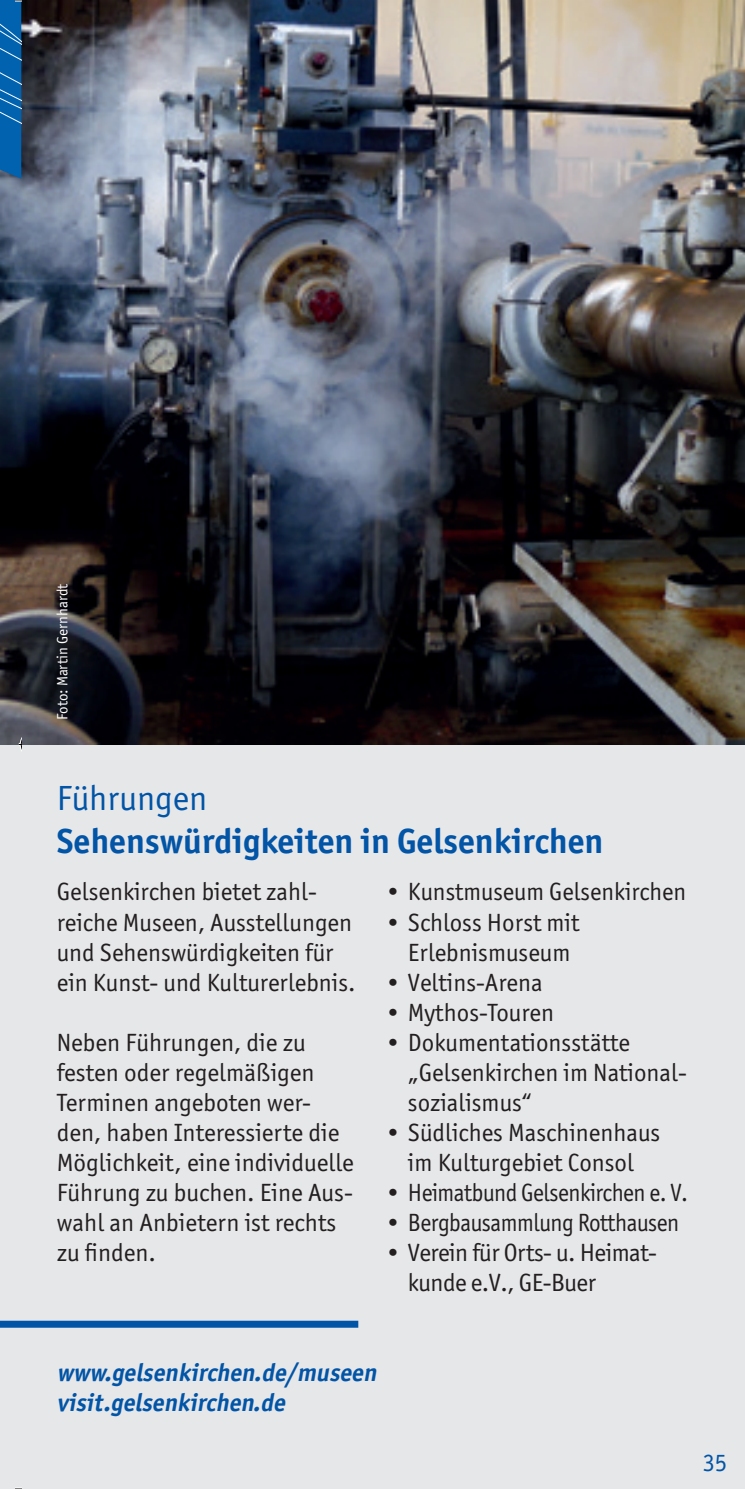
<style>
.page{position:relative;width:745px;height:1489px;background:#fff}
.page>*{position:absolute;margin:0;border:0;box-sizing:border-box;transform-origin:0 0}
.t1{font:700 35px "Officina Sans ITC Pro";color:#0154a6}
.t2{font:35px "Officina Sans ITC Pro";color:#0154a6}
.t3{font:25px/30px "Officina Sans ITC Pro";color:#231f20}
.t4{font:25px/30px "Officina Sans ITC Pro";letter-spacing:-.02em;color:#231f20}
.t5{font:italic 700 25px/30px "Officina Sans ITC Pro";color:#0154a6}
.t6{font:25px "Officina Sans ITC Pro";color:#0154a6}
.t7{font:15px "Officina Sans ITC Pro";color:#fff}
</style>
<div class="page">
<div style="left:0;top:744px;width:744px;height:744px;background:#e6e7e9"></div>
<img style="left:0;top:0;width:744px;height:744px">
<div style="left:0;top:1320px;width:358px;height:7px;background:#0154a6"></div>
<svg style="left:0;top:0;width:22px;height:182px;background:#1268ad"></svg>
<svg style="left:15px;top:1487px;width:7px;height:2px"></svg>
<svg style="left:19px;top:730px;width:3px;height:21px"></svg>
<p class="t7" style="left:54px;top:720px;width:138px;rotate:-90deg">Foto: Martin Gernhardt</p>
<h1 class="t2" style="left:57px;top:778px;width:152px">Führungen</h1>
<h1 class="t1" style="left:57px;top:818px;width:548px">Sehenswürdigkeiten in Gelsenkirchen</h1>
<p class="t3" style="left:57px;top:876px;width:300px">Gelsenkirchen bietet zahl&shy;reiche Museen, Ausstellungen und Sehenswürdigkeiten für ein Kunst- und Kulturerlebnis.</p>
<p class="t3" style="left:57px;top:1026px;width:298px">Neben Führungen, die zu festen oder regelmäßigen<br>Terminen angeboten wer&shy;den, haben Interessierte die<br>Möglichkeit, eine individuelle<br>Führung zu buchen. Eine Aus&shy;wahl an Anbietern ist rechts zu finden.</p>
<p class="t3" style="left:386px;top:876px;width:301px">• Kunstmuseum Gelsenkirchen</p>
<p class="t3" style="left:386px;top:906px;width:194px;text-align:center">• Schloss Horst mit<br>Erlebnismuseum</p>
<p class="t3" style="left:386px;top:966px;width:157px">• Veltins-Arena</p>
<p class="t3" style="left:386px;top:996px;width:169px">• Mythos-Touren</p>
<p class="t3" style="left:407px;top:1026px;width:280px;text-indent:-21px">• Dokumentationsstätte „Gelsenkirchen im National&shy;sozialismus“</p>
<p class="t3" style="left:386px;top:1116px;width:275px;text-align:center">• Südliches Maschinenhaus im Kulturgebiet Consol</p>
<p class="t4" style="left:386px;top:1176px;width:303px">• Heimatbund Gelsenkirchen e. V.</p>
<p class="t4" style="left:386px;top:1206px;width:294px">• Bergbausammlung Rotthausen</p>
<p class="t4" style="left:407px;top:1236px;width:250px;text-indent:-21px">• Verein für Orts- u. Heimat&shy;kunde e.V., GE-Buer</p>
<p class="t5" style="left:57px;top:1356px;width:326px">www.gelsenkirchen.de/museen visit.gelsenkirchen.de</p>
<p class="t6" style="left:702px;top:1447px;width:26px">35</p>
</div>
